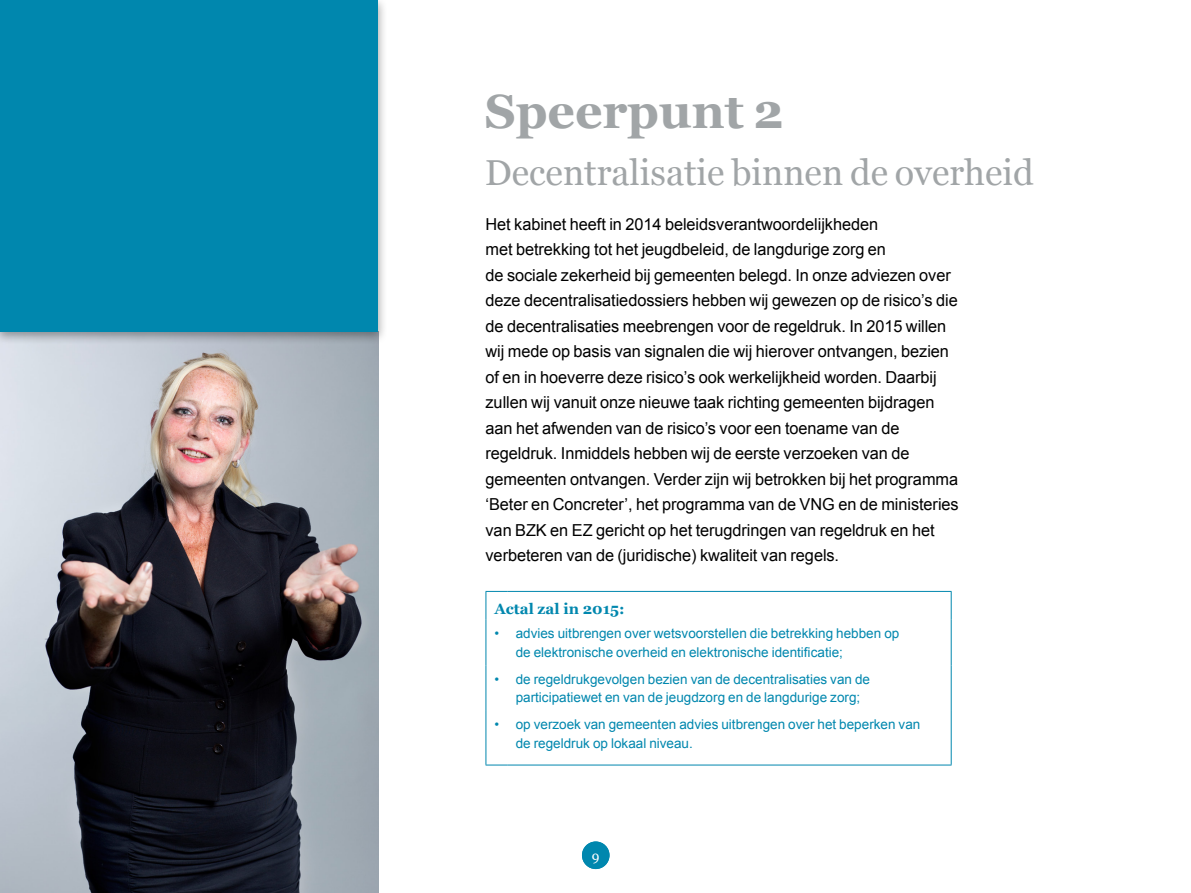
<style>
.page{position:relative;width:1191px;height:893px;background:#fff}
.page>*{position:absolute;margin:0;border:0;box-sizing:border-box;transform-origin:0 0}
.t1{font:700 48px "Georgia";color:#a1a5a7}
.t2{font:36px "Georgia";color:#a1a5a7}
.t3{font:16.5px/25.5px "Arial";letter-spacing:-.005em;color:#000}
.t4{font:700 15px "Georgia";color:#0087ae}
.t5{font:13.65px "Georgia";color:#fff}
.t6{font:13.5px/18.8px "Arial";color:#0087ae}
</style>
<div class="page">
<img style="left:0;top:345px;width:378px;height:548px">
<div style="left:0;top:0;width:387px;height:345px;background:#000;opacity:.35"></div>
<div style="left:0;top:0;width:378px;height:332px;background:#0087ae"></div>
<svg style="left:485px;top:591px;width:22px;height:29px"></svg>
<hr style="left:507px;top:591px;width:444px;height:1px;background:#0087ae">
<svg style="left:950px;top:592px;width:1px;height:28px"></svg>
<hr style="left:485px;top:620px;width:1px;height:45px;background:#0087ae">
<hr style="left:950px;top:620px;width:1px;height:45px;background:#0087ae">
<hr style="left:485px;top:665px;width:1px;height:46px;background:#0087ae">
<hr style="left:950px;top:665px;width:1px;height:46px;background:#0087ae">
<hr style="left:485px;top:711px;width:1px;height:54px;background:#0087ae">
<hr style="left:950px;top:711px;width:1px;height:54px;background:#0087ae">
<svg style="left:485px;top:765px;width:22px;height:1px"></svg>
<hr style="left:507px;top:765px;width:444px;height:1px;background:#0087ae">
<div style="left:582px;top:841px;width:27px;height:28px;background:#0087ae;border-radius:50%"></div>
<h1 class="t1" style="left:485px;top:75px;width:300px">Speerpunt 2</h1>
<h2 class="t2" style="left:485px;top:146px;width:550px">Decentralisatie binnen de overheid</h2>
<p class="t3" style="left:485px;top:211px;width:474px">Het kabinet heeft in 2014 beleidsverantwoordelijkheden<br>met betrekking tot het jeugdbeleid, de langdurige zorg en<br>de sociale zekerheid bij gemeenten belegd. In onze adviezen over deze decentralisatiedossiers hebben wij gewezen op de risico’s die de decentralisaties meebrengen voor de regeldruk. In 2015 willen wij mede op basis van signalen die wij hierover ontvangen, bezien of en in hoeverre deze risico’s ook werkelijkheid worden. Daarbij zullen wij vanuit onze nieuwe taak richting gemeenten bijdragen aan het afwenden van de risico’s voor een toename van de regeldruk. Inmiddels hebben wij de eerste verzoeken van de gemeenten ontvangen. Verder zijn wij betrokken bij het programma ‘Beter en Concreter’, het programma van de VNG en de ministeries van BZK en EZ gericht op het terugdringen van regeldruk en het verbeteren van de (juridische) kwaliteit van regels.</p>
<p class="t4" style="left:494px;top:598px;width:132px">Actal zal in 2015:</p>
<p class="t6" style="left:516px;top:624px;width:385px;text-indent:-21px">• advies uitbrengen over wetsvoorstellen die betrekking hebben op de elektronische overheid en elektronische identificatie;</p>
<p class="t6" style="left:516px;top:670px;width:356px;text-indent:-21px">• de regeldrukgevolgen bezien van de decentralisaties van de participatiewet en van de jeugdzorg en de langdurige zorg;</p>
<p class="t6" style="left:516px;top:715px;width:406px;text-indent:-21px">• op verzoek van gemeenten advies uitbrengen over het beperken van de regeldruk op lokaal niveau.</p>
<p class="t5" style="left:592px;top:846px;width:9px">9</p>
</div>
